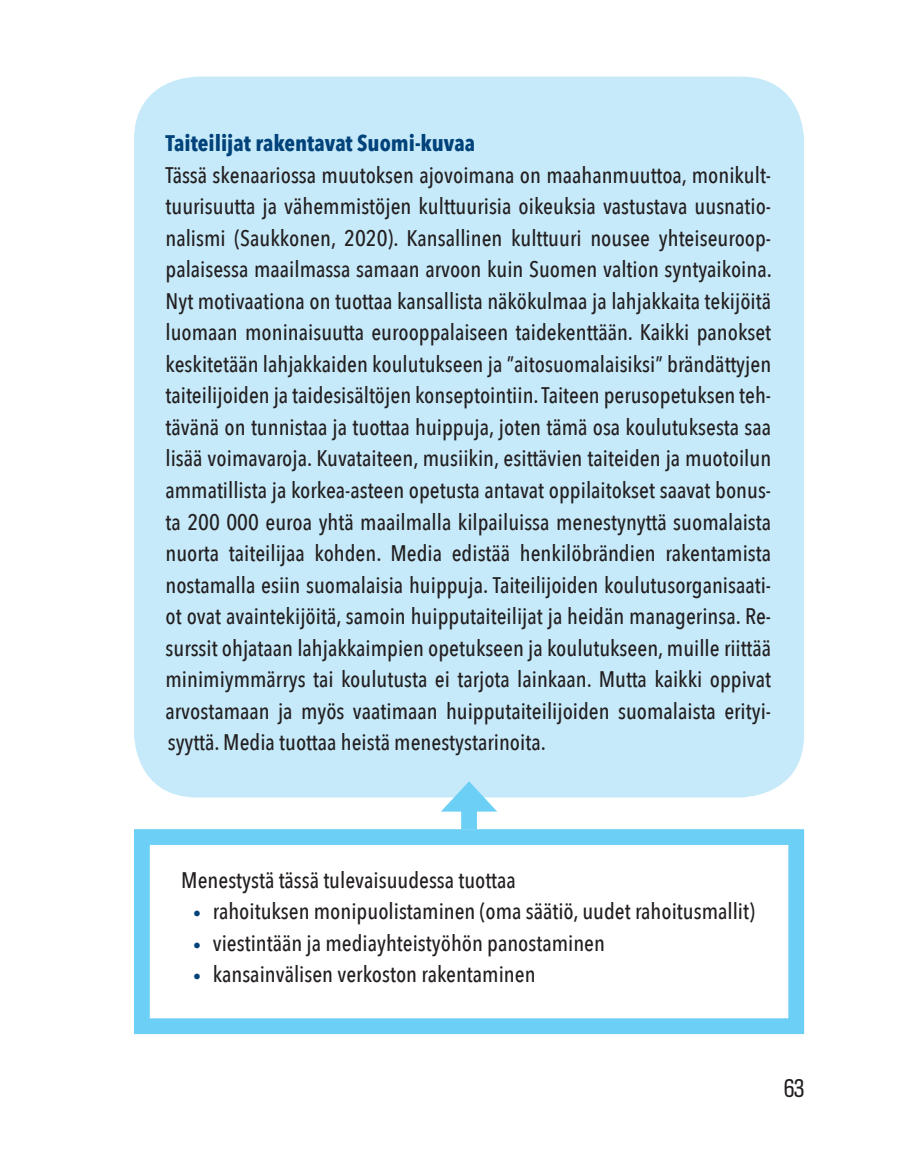
<style>
.page{position:relative;width:919px;height:1149px;background:#fff}
.page>*{position:absolute;margin:0;border:0;box-sizing:border-box;transform-origin:0 0}
.laatikko_-_leipäteks{font:500 22.5px/31.5px "Avenir Next Condensed";color:#231f20;text-align:justify}
.kupla_-_otsikko{font:700 22.5px "Avenir Next Condensed";color:#004279}
.t1{font:22.5px "Titling Gothic FB Cond";color:#231f20}
.s1{font-weight:400;font-size:15.75px;color:#004279}
</style>
<div class="page">
<div style="left:134px;top:77px;width:670px;height:720px;background:#c6eafa;border-radius:63px"></div>
<div style="left:134px;top:828px;width:670px;height:205px;border:16px solid #6bcff6"></div>
<div style="left:461px;top:799px;width:16px;height:29px;background:#6bcff6"></div>
<svg style="left:441px;top:781px;width:56px;height:30px"></svg>
<p class="kupla_-_otsikko" style="left:165px;top:129px;width:311px">Taiteilijat rakentavat Suomi-kuvaa</p>
<p class="laatikko_-_leipäteks" style="left:165px;top:159px;width:607px">Tässä skenaariossa muutoksen ajovoimana on maahanmuuttoa, monikult&shy;tuurisuutta ja vähemmistöjen kulttuurisia oikeuksia vastustava uusnatio&shy;nalismi (Saukkonen, 2020). Kansallinen kulttuuri nousee yhteiseuroop&shy;palaisessa maailmassa samaan arvoon kuin Suomen valtion syntyaikoina.<br>Nyt motivaationa on tuottaa kansallista näkökulmaa ja lahjakkaita tekijöitä luomaan moninaisuutta eurooppalaiseen taidekenttään. Kaikki panokset keskitetään lahjakkaiden koulutukseen ja ”aitosuomalaisiksi” brändättyjen taiteilijoiden ja taidesisältöjen konseptointiin. Taiteen perusopetuksen teh&shy;tävänä on tunnistaa ja tuottaa huippuja, joten tämä osa koulutuksesta saa lisää voimavaroja. Kuvataiteen, musiikin, esittävien taiteiden ja muotoilun ammatillista ja korkea-asteen opetusta antavat oppilaitokset saavat bonus&shy;ta 200 000 euroa yhtä maailmalla kilpailuissa menestynyttä suomalaista nuorta taiteilijaa kohden. Media edistää henkilöbrändien rakentamista nostamalla esiin suomalaisia huippuja. Taiteilijoiden koulutusorganisaati&shy;ot ovat avaintekijöitä, samoin huipputaiteilijat ja heidän managerinsa. Re&shy;surssit ohjataan lahjakkaimpien opetukseen ja koulutukseen, muille riittää minimiymmärrys tai koulutusta ei tarjota lainkaan. Mutta kaikki oppivat arvostamaan ja myös vaatimaan huipputaiteilijoiden suomalaista erityi&shy;syyttä. Media tuottaa heistä menestystarinoita.</p>
<p class="laatikko_-_leipäteks" style="left:181px;top:863px;width:336px">Menestystä tässä tulevaisuudessa tuottaa</p>
<p class="laatikko_-_leipäteks" style="left:193px;top:895px;width:563px"><span class="s1">•</span> rahoituksen monipuolistaminen (oma säätiö, uudet rahoitusmallit)</p>
<p class="laatikko_-_leipäteks" style="left:193px;top:926px;width:413px"><span class="s1">•</span> viestintään ja mediayhteistyöhön panostaminen</p>
<p class="laatikko_-_leipäteks" style="left:193px;top:958px;width:344px"><span class="s1">•</span> kansainvälisen verkoston rakentaminen</p>
<p class="t1" style="left:784px;top:1074px;width:22px">63</p>
</div>
